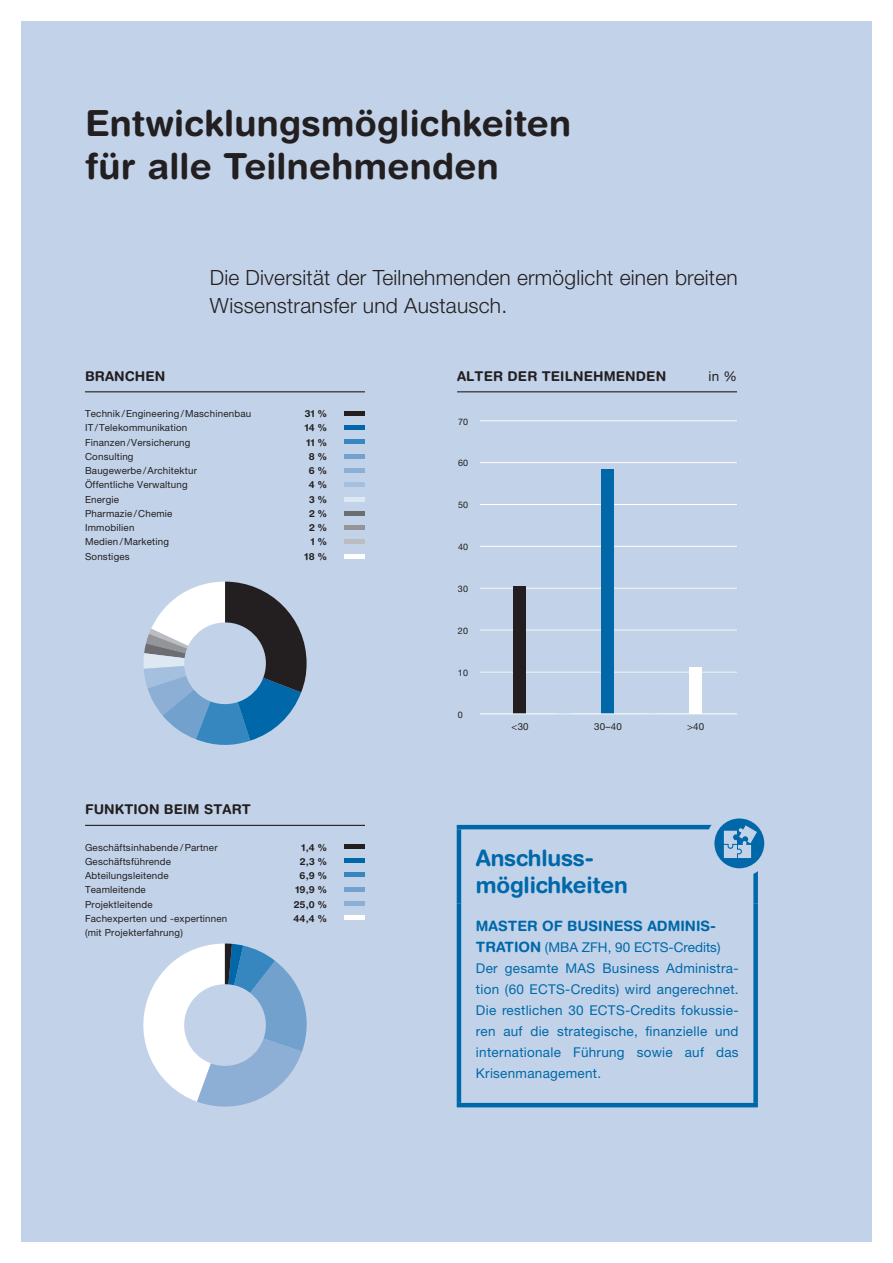
<style>
.page{position:relative;width:893px;height:1263px;background:#fff}
.page>*{position:absolute;margin:0;border:0;box-sizing:border-box;transform-origin:0 0}
.t1{font:700 36px/42.5px "Helvetica Rounded LT Std";letter-spacing:.01em;color:#231f20}
.t2{font:700 22.5px/27px "Helvetica Rounded LT Std";letter-spacing:-.01em;color:#0068a9}
.t3{font:300 21px/28.5px "Helvetica Neue LT Pro";letter-spacing:.01em;color:#231f20}
.t4{font:700 14.25px "Helvetica Rounded LT Std";color:#0068a9}
.t5{font:13.5px/21px "Helvetica Neue LT Pro";letter-spacing:.02em;color:#0068a9}
.t6{font:700 13.5px "Helvetica Rounded LT Std";letter-spacing:.01em;color:#231f20}
.t7{font:13.5px "Helvetica Neue LT Pro";color:#231f20}
.t8{font:9.75px/14.2px "Helvetica Neue LT Pro";letter-spacing:.02em;color:#231f20}
.t9{font:700 9.75px/14.2px "Helvetica Rounded LT Std";letter-spacing:.02em;color:#231f20;text-align:right}
.t10{font:9px "Helvetica Neue LT Pro";letter-spacing:.02em;color:#231f20}
.s1{font-family:"Helvetica Rounded LT Std";font-weight:700;font-size:14.25px}
</style>
<div class="page">
<div style="left:21px;top:21px;width:851px;height:1221px;background:#c2d3e9"></div>
<hr style="left:85px;top:391px;width:280px;height:1px;background:#231f20">
<hr style="left:344px;top:411px;width:21px;height:4px;background:#231f20">
<div style="left:344px;top:425px;width:21px;height:5px;background:#0068a9"></div>
<hr style="left:344px;top:440px;width:21px;height:4px;background:#3687bf">
<hr style="left:344px;top:454px;width:21px;height:4px;background:#73a1ce">
<div style="left:344px;top:468px;width:21px;height:5px;background:#8dafd6"></div>
<div style="left:344px;top:482px;width:21px;height:5px;background:#a5c0df"></div>
<hr style="left:344px;top:497px;width:21px;height:4px;background:#dee8f3">
<hr style="left:344px;top:511px;width:21px;height:4px;background:#6c6d70">
<div style="left:344px;top:525px;width:21px;height:5px;background:#939598"></div>
<hr style="left:344px;top:540px;width:21px;height:4px;background:#bcbdc0">
<hr style="left:344px;top:554px;width:21px;height:4px;background:#fff">
<svg style="left:143px;top:582px;width:164px;height:163px"></svg>
<div style="left:184px;top:622px;width:82px;height:82px;background:#c2d3e9;border-radius:50%"></div>
<hr style="left:457px;top:391px;width:280px;height:1px;background:#231f20">
<hr style="left:480px;top:504px;width:257px;height:1px;background:#fff">
<hr style="left:480px;top:546px;width:257px;height:1px;background:#fff">
<hr style="left:480px;top:588px;width:257px;height:1px;background:#fff">
<hr style="left:480px;top:630px;width:257px;height:1px;background:#fff">
<hr style="left:480px;top:672px;width:257px;height:1px;background:#fff">
<hr style="left:480px;top:462px;width:257px;height:1px;background:#fff">
<hr style="left:480px;top:420px;width:257px;height:1px;background:#fff">
<div style="left:513px;top:586px;width:13px;height:128px;background:#231f20"></div>
<div style="left:601px;top:469px;width:13px;height:245px;background:#0068a9"></div>
<div style="left:689px;top:667px;width:13px;height:47px;background:#fff"></div>
<hr style="left:480px;top:713px;width:257px;height:1px;background:#fff">
<hr style="left:85px;top:825px;width:280px;height:1px;background:#231f20">
<div style="left:344px;top:844px;width:21px;height:5px;background:#231f20"></div>
<hr style="left:344px;top:858px;width:21px;height:4px;background:#0068a9">
<div style="left:344px;top:872px;width:21px;height:5px;background:#3687bf"></div>
<hr style="left:344px;top:887px;width:21px;height:4px;background:#73a1ce">
<div style="left:344px;top:901px;width:21px;height:5px;background:#8dafd6"></div>
<hr style="left:344px;top:916px;width:21px;height:4px;background:#fff">
<svg style="left:143px;top:943px;width:164px;height:164px"></svg>
<div style="left:184px;top:984px;width:82px;height:82px;background:#c2d3e9;border-radius:50%"></div>
<hr style="left:457px;top:825px;width:301px;height:4px;background:#0068a9">
<hr style="left:457px;top:829px;width:4px;height:75px;background:#0068a9">
<div style="left:753px;top:829px;width:5px;height:75px;background:#0068a9"></div>
<hr style="left:457px;top:904px;width:4px;height:199px;background:#0068a9">
<div style="left:753px;top:904px;width:5px;height:199px;background:#0068a9"></div>
<hr style="left:457px;top:1103px;width:301px;height:4px;background:#0068a9">
<div style="left:706px;top:810px;width:67px;height:67px;background:#c2d3e9;border-radius:50%"></div>
<div style="left:714px;top:818px;width:50px;height:50px;background:#0068a9;border-radius:50%"></div>
<svg style="left:724px;top:825px;width:33px;height:33px"></svg>
<h1 class="t1" style="left:85px;top:101px;width:488px">Entwicklungsmöglichkeiten für alle Teilnehmenden</h1>
<h3 class="t3" style="left:210px;top:263px;width:529px">Die Diversität der Teilnehmenden ermöglicht einen breiten<br>Wissenstransfer und Austausch.</h3>
<h3 class="t6" style="left:85px;top:368px;width:82px">BRANCHEN</h3>
<p class="t8" style="left:85px;top:406px;width:168px">Technik /Engineering /Maschinenbau<br>IT /Telekommunikation<br>Finanzen /Versicherung<br>Consulting<br>Baugewerbe /Architektur<br>Öffentliche Verwaltung<br>Energie<br>Pharmazie /Chemie<br>Immobilien<br>Medien /Marketing<br>Sonstiges</p>
<p class="t9" style="left:305px;top:406px;width:24px">31%<br>14%<br>11%<br>8 %<br>6 %<br>4 %<br>3 %<br>2 %<br>2 %<br>1 %<br>18%</p>
<h3 class="t6" style="left:457px;top:368px;width:211px">ALTER DER TEILNEHMENDEN</h3>
<p class="t10" style="left:458px;top:416px;width:12px">70</p>
<p class="t10" style="left:458px;top:458px;width:12px">60</p>
<p class="t10" style="left:458px;top:500px;width:12px">50</p>
<p class="t10" style="left:458px;top:541px;width:12px">40</p>
<p class="t10" style="left:458px;top:583px;width:12px">30</p>
<p class="t10" style="left:458px;top:625px;width:12px">20</p>
<p class="t10" style="left:458px;top:667px;width:12px">10</p>
<p class="t10" style="left:458px;top:709px;width:7px">0</p>
<h3 class="t7" style="left:708px;top:367px;width:30px">in %</h3>
<p class="t8" style="left:512px;top:719px;width:19px">&lt;30</p>
<p class="t8" style="left:594px;top:719px;width:29px">30–40</p>
<p class="t8" style="left:687px;top:719px;width:19px">&gt;40</p>
<h3 class="t6" style="left:85px;top:801px;width:167px">FUNKTION BEIM START</h3>
<p class="t8" style="left:85px;top:840px;width:144px">Geschäftsinhabende /Partner<br>Geschäftsführende<br>Abteilungsleitende<br>Teamleitende<br>Projektleitende<br>Fachexperten und -expertinnen (mit Projekterfahrung)</p>
<p class="t9" style="left:293px;top:840px;width:35px">1,4 %<br>2,3 %<br>6,9 %<br>19,9 %<br>25,0 %<br>44,4 %</p>
<h2 class="t2" style="left:476px;top:844px;width:153px">Anschluss&shy;möglichkeiten</h2>
<h3 class="t4" style="left:476px;top:917px;width:240px">MASTER OF BUSINESS ADMINIS-</h3>
<p class="t5" style="left:476px;top:936px;width:264px"><span class="s1">TRATION</span> (MBA ZFH, 90 ECTS-Credits)<br>Der gesamte MAS Business Administra&shy;tion (60 ECTS-Credits) wird angerechnet.<br>Die restlichen 30 ECTS-Credits fokussie&shy;ren auf die strategische, finanzielle und internationale Führung sowie auf das Krisenmanagement.</p>
</div>
